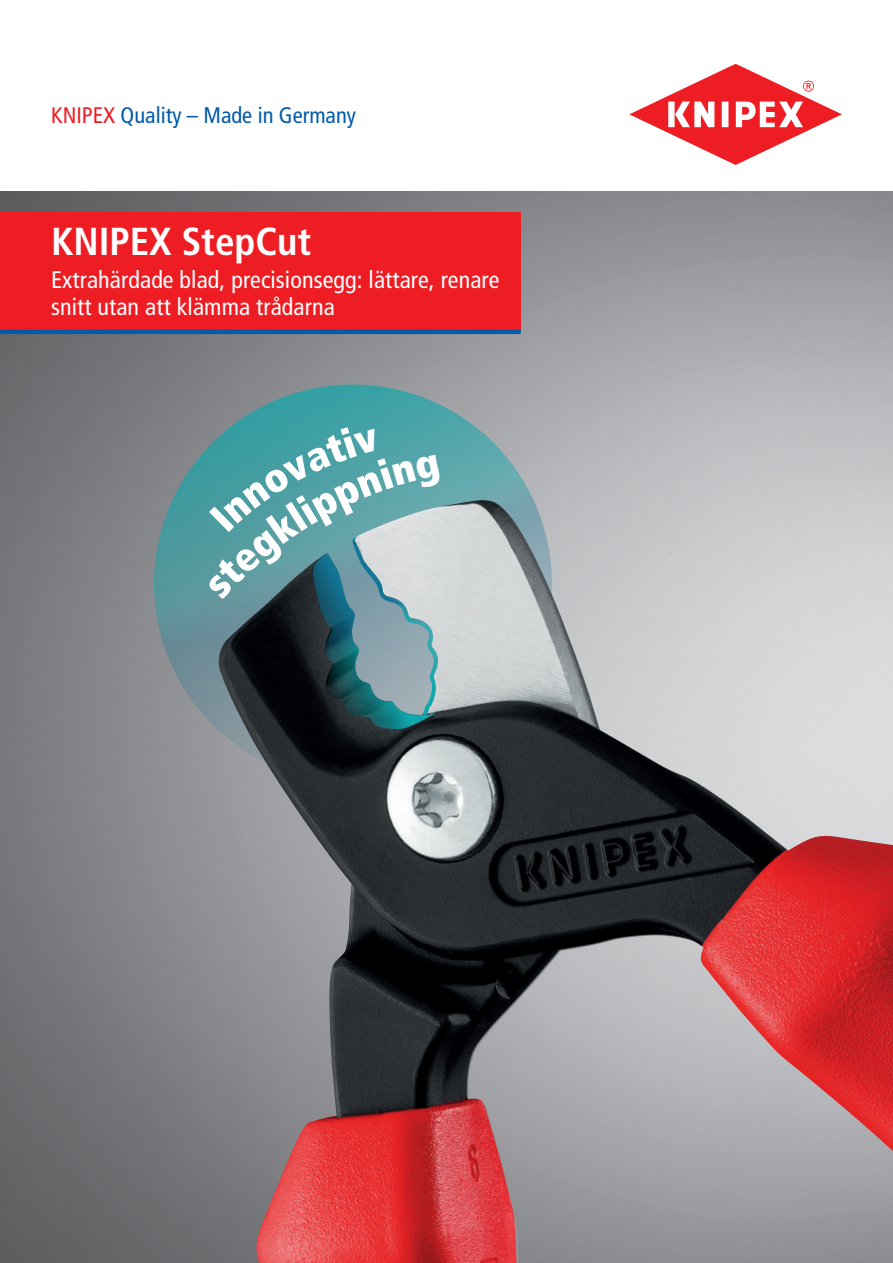
<style>
.page{position:relative;width:893px;height:1263px;background:#fff}
.page>*{position:absolute;margin:0;border:0;box-sizing:border-box;transform-origin:0 0}
.t1{font:700 condensed 39px "Frutiger LT Com";color:#fff}
.t2{font:condensed 24px/27px "Frutiger LT Com";letter-spacing:.005em;color:#fff}
.t3{font:condensed 22.5px "Frutiger LT Com";color:#015aaa}
.s1{color:#ee1d23}
</style>
<div class="page">
<img style="left:0;top:192px;width:893px;height:1071px">
<svg style="left:128px;top:359px;width:450px;height:450px;background:#7d9599"></svg>
<img style="left:217px;top:500px;width:676px;height:763px">
<div style="left:0;top:213px;width:521px;height:117px;background:#ee1d23"></div>
<hr style="left:0;top:330px;width:521px;height:4px;background:#015aaa">
<svg style="left:629px;top:64px;width:213px;height:101px"></svg>
<svg style="left:207px;top:427px;width:240px;height:303px;background:#57868b"></svg>
<p class="t3" style="left:51px;top:102px;width:306px"><span class="s1">KNIPEX</span> Quality – Made in Germany</p>
<h1 class="t1" style="left:51px;top:218px;width:262px">KNIPEX StepCut</h1>
<p class="t2" style="left:51px;top:267px;width:450px">Extrahärdade blad, precisionsegg: lättare, renare snitt utan att klämma trådarna</p>
</div>
